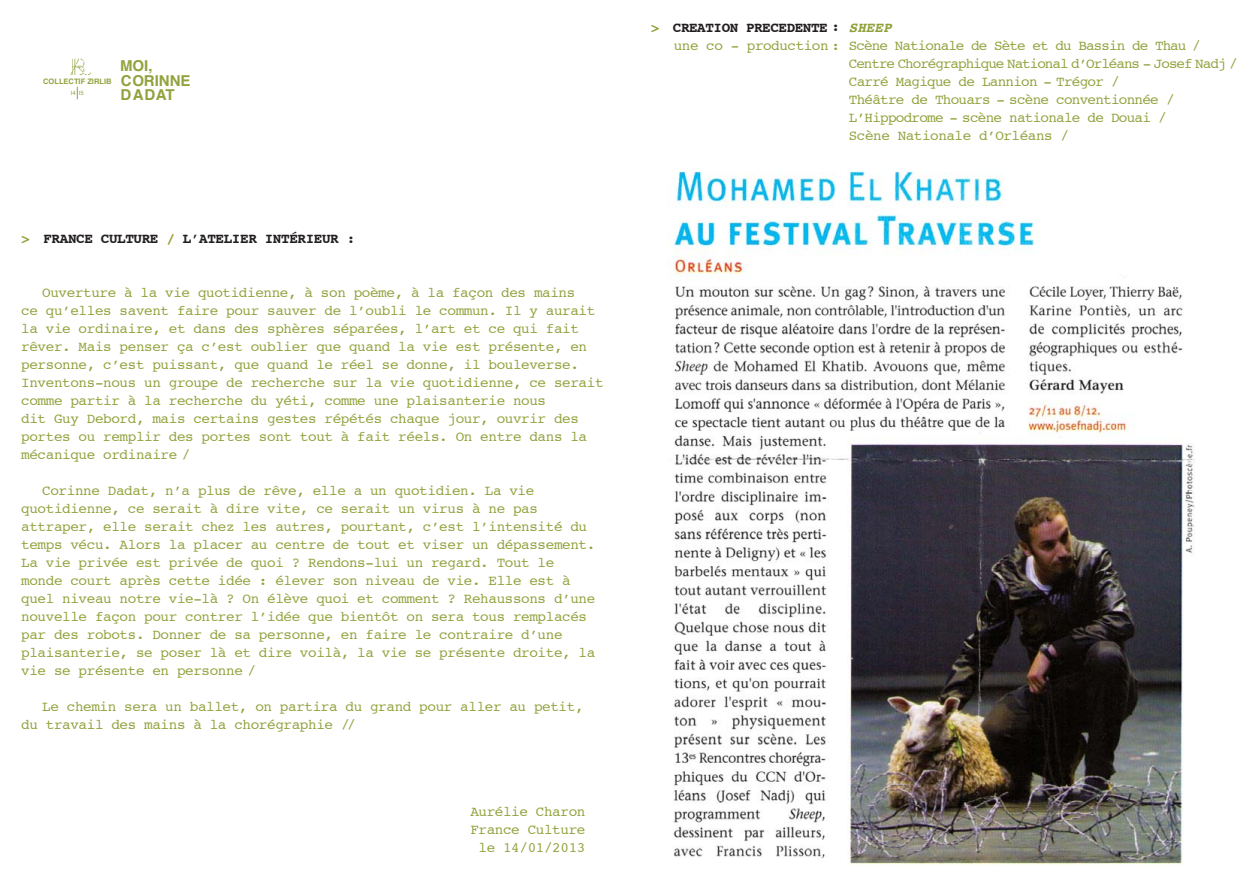
<style>
.page{position:relative;width:1259px;height:893px;background:#fff}
.page>*{position:absolute;margin:0;border:0;box-sizing:border-box;transform-origin:0 0}
.t1{font:700 15px/14.2px "Helvetica";color:#91a23d}
.t2{font:14.25px/18px "Courier";letter-spacing:-.025em;color:#91a23d}
.t3{font:14.25px "Courier";letter-spacing:-.05em;color:#91a23d}
.t4{font:14.25px "Courier";letter-spacing:-.065em;color:#91a23d}
.t5{font:700 14.25px "Courier";letter-spacing:-.025em;color:#231f20}
.t6{font:14.25px "Courier";letter-spacing:-.07em;color:#91a23d}
.t7{font:italic 700 14.25px "Courier";color:#91a23d}
.t8{font:700 7.5px "Helvetica";color:#91a23d}
.t9{font:5.85px "Helvetica";color:#91a23d}
.s1{font-size:6px}
.s2{color:#91a23d}
.s3{color:#9d9e3b}
.s4{font-style:normal;color:#231f20}
</style>
<div class="page">
<img style="left:70px;top:59px;width:21px;height:15px">
<svg style="left:77px;top:87px;width:1px;height:12px"></svg>
<img style="left:668px;top:171px;width:527px;height:694px">
<p class="t8" style="left:43px;top:75px;width:70px">COLLECTIF ZIRLIB</p>
<p class="t9" style="left:71px;top:88px;width:14px">i<span class="s1">4</span> i<span class="s1">5</span></p>
<p class="t1" style="left:120px;top:59px;width:72px">MOI,<br>CORINNE<br>DADAT</p>
<p class="t5" style="left:21px;top:227px;width:335px"><span class="s2">&gt;</span> France Culture <span class="s3">/</span> L’atelier intérieur :</p>
<p class="t2" style="left:21px;top:283px;width:584px;text-indent:21px">Ouverture à la vie quotidienne, à son poème, à la façon des mains<br>ce qu’elles savent faire pour sauver de l’oubli le commun. Il y aurait la vie ordinaire, et dans des sphères séparées, l’art et ce qui fait rêver. Mais penser ça c’est oublier que quand la vie est présente, en personne, c’est puissant, que quand le réel se donne, il bouleverse.<br>Inventons-nous un groupe de recherche sur la vie quotidienne, ce serait comme partir à la recherche du yéti, comme une plaisanterie nous<br>dit Guy Debord, mais certains gestes répétés chaque jour, ouvrir des portes ou remplir des portes sont tout à fait réels. On entre dans la mécanique ordinaire /</p>
<p class="t2" style="left:21px;top:481px;width:575px;text-indent:21px">Corinne Dadat, n’a plus de rêve, elle a un quotidien. La vie quotidienne, ce serait à dire vite, ce serait un virus à ne pas attraper, elle serait chez les autres, pourtant, c’est l’intensité du temps vécu. Alors la placer au centre de tout et viser un dépassement.<br>La vie privée est privée de quoi ? Rendons-lui un regard. Tout le monde court après cette idée : élever son niveau de vie. Elle est à quel niveau notre vie-là ? On élève quoi et comment ? Rehaussons d’une nouvelle façon pour contrer l’idée que bientôt on sera tous remplacés par des robots. Donner de sa personne, en faire le contraire d’une plaisanterie, se poser là et dire voilà, la vie se présente droite, la vie se présente en personne /</p>
<p class="t2" style="left:21px;top:697px;width:564px;text-indent:21px">Le chemin sera un ballet, on partira du grand pour aller au petit, du travail des mains à la chorégraphie //</p>
<p class="t2" style="left:470px;top:802px;width:117px;text-align:center">Aurélie Charon<br>France Culture le 14/01/2013</p>
<p class="t5" style="left:651px;top:16px;width:32px"><span class="s2">&gt;</span> CREATION</p>
<p class="t5" style="left:746px;top:16px;width:9px">PRECEDENTE</p>
<p class="t7" style="left:831px;top:16px;width:61px"><span class="s4">:</span> SHEEP</p>
<p class="t4" style="left:674px;top:34px;width:528px">une co - production : Scène Nationale de Sète et du Bassin de Thau /</p>
<p class="t6" style="left:849px;top:52px;width:390px">Centre Chorégraphique National d’Orléans - Josef Nadj /</p>
<p class="t3" style="left:849px;top:70px;width:272px">Carré Magique de Lannion - Trégor /</p>
<p class="t3" style="left:849px;top:88px;width:327px">Théâtre de Thouars - scène conventionnée /</p>
<p class="t3" style="left:840px;top:106px;width:328px">L ’Hippodrome - scène nationale de Douai /</p>
<p class="t2" style="left:840px;top:126px;width:231px">Scène Nationale d’Orléans /</p>
</div>
